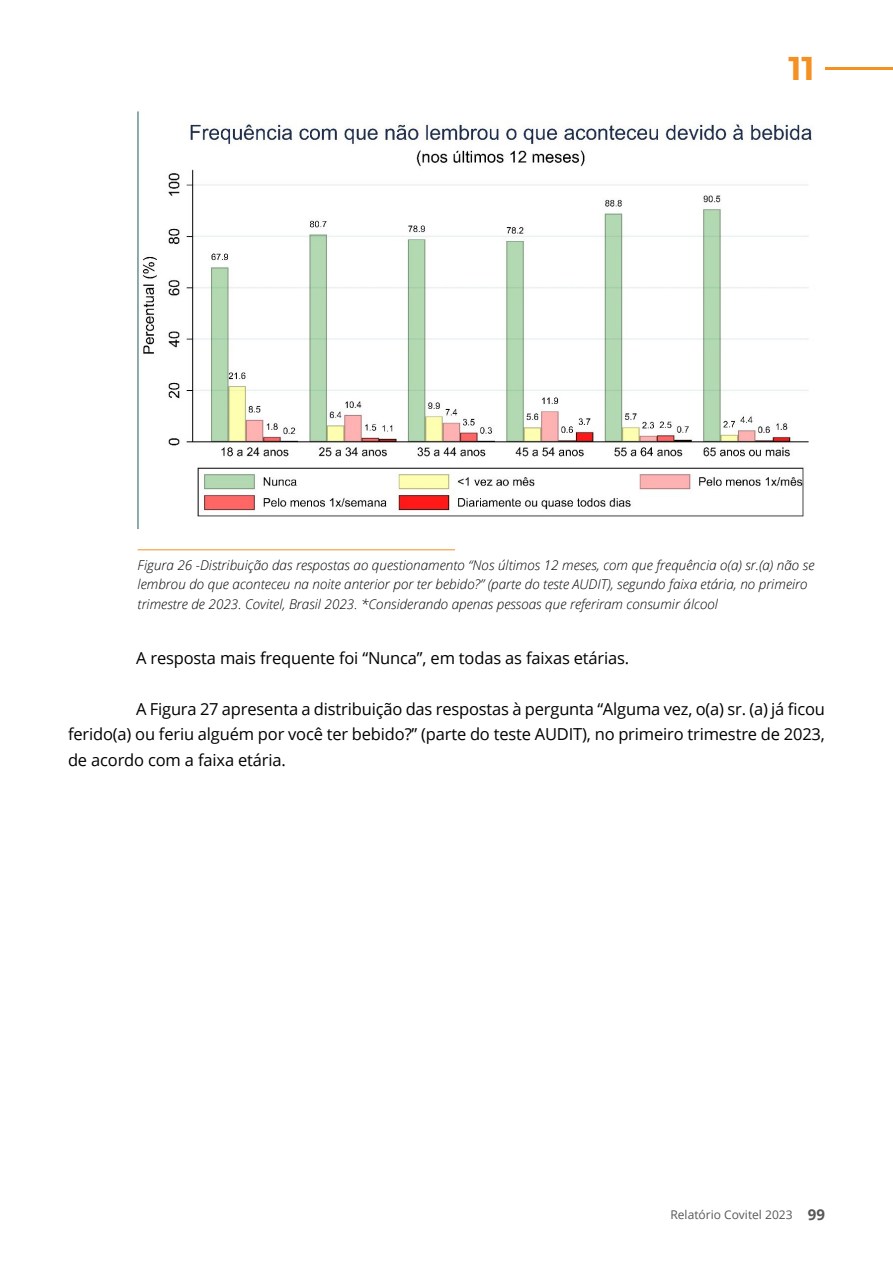
<style>
.page{position:relative;width:893px;height:1263px;background:#fff}
.page>*{position:absolute;margin:0;border:0;box-sizing:border-box;transform-origin:0 0}
.t1{font:700 33px "Montserrat";color:#f39122}
.t2{font:16.5px/25.5px "Open Sans";letter-spacing:-.01em;color:#000;text-align:justify}
.t3{font:italic 300 13.5px/19.5px "Open Sans";color:#000}
.t4{font:12px "Open Sans";color:#575756}
.s1{font-weight:700;font-size:15px}
</style>
<div class="page">
<hr style="left:825px;top:67px;width:68px;height:3px;background:#f39122">
<img style="left:138px;top:111px;width:675px;height:418px">
<hr style="left:138px;top:549px;width:317px;height:1px;background:#f39122">
<h1 class="t1" style="left:788px;top:46px;width:27px">11</h1>
<p class="t3" style="left:138px;top:554px;width:678px">Figura 26 -Distribuição das respostas ao questionamento “Nos últimos 12 meses, com que frequência o(a) sr.(a) não se lembrou do que aconteceu na noite anterior por ter bebido?” (parte do teste AUDIT), segundo faixa etária, no primeiro trimestre de 2023. Covitel, Brasil 2023. *Considerando apenas pessoas que referiram consumir álcool</p>
<p class="t2" style="left:136px;top:644px;width:495px">A resposta mais frequente foi “Nunca”, em todas as faixas etárias.</p>
<p class="t2" style="left:68px;top:695px;width:758px;text-indent:68px">A Figura 27 apresenta a distribuição das respostas à pergunta “Alguma vez, o(a) sr. (a) já ficou ferido(a) ou feriu alguém por você ter bebido?” (parte do teste AUDIT), no primeiro trimestre de 2023, de acordo com a faixa etária.</p>
<p class="t4" style="left:670px;top:1207px;width:156px">Relatório Covitel 2023 <span class="s1">99</span></p>
</div>
